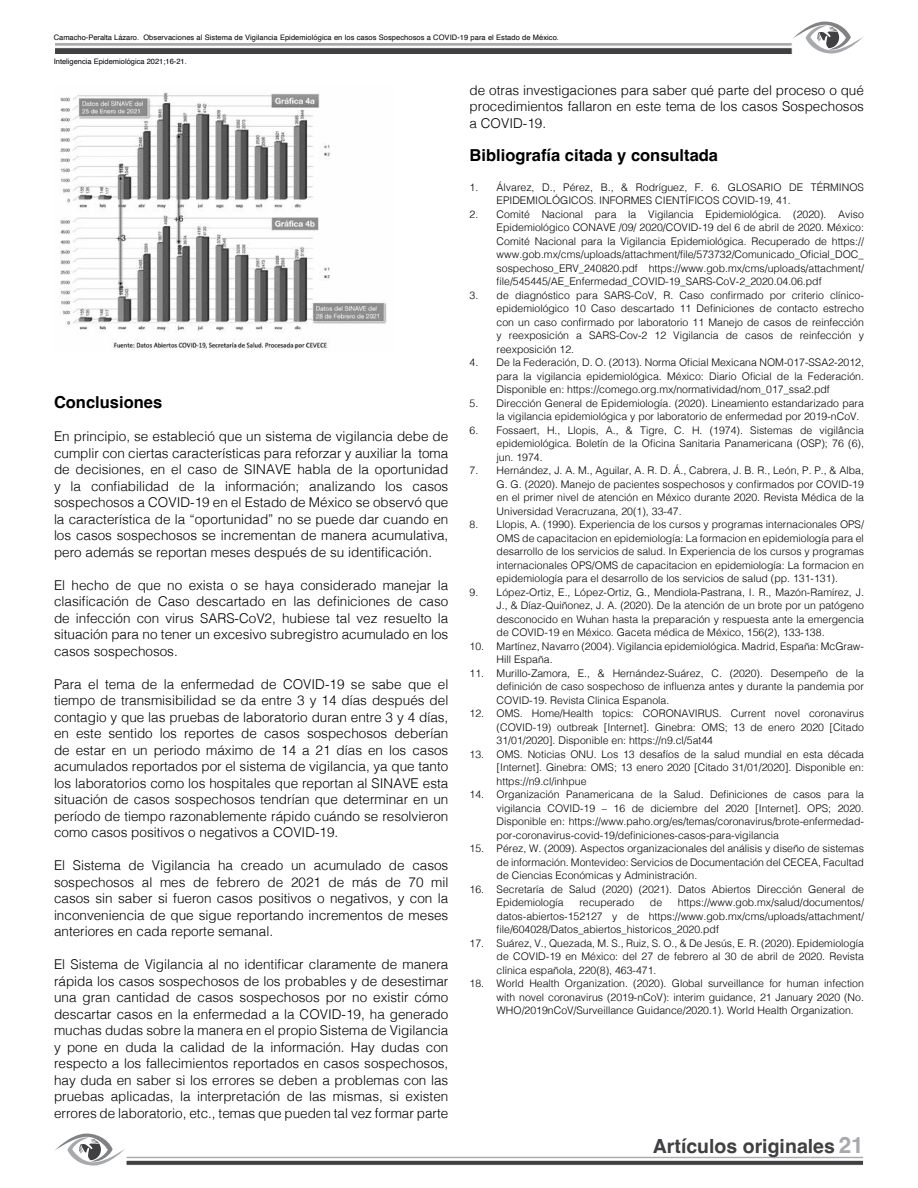
<style>
.page{position:relative;width:918px;height:1188px;background:#fff}
.page>*{position:absolute;margin:0;border:0;box-sizing:border-box;transform-origin:0 0}
.t1{font:700 22.5px "Helvetica";color:#a7a9ac}
.t2{font:700 19.5px "Helvetica";color:#404042}
.t3{font:700 16.5px "Helvetica";color:#000}
.t4{font:300 13.5px/16.5px "Helvetica";color:#000;text-align:justify}
.t5{font:300 10.5px/13.5px "Helvetica";color:#000;text-align:justify}
.t6{font:7.5px "Helvetica";letter-spacing:.01em;color:#000}
</style>
<div class="page">
<div style="left:126px;top:1156px;width:738px;height:3px;background:#a7a9ac;border:1px solid #fff"></div>
<svg style="left:126px;top:1160px;width:738px;height:5px;background:#646466"></svg>
<svg style="left:54px;top:1133px;width:71px;height:33px"></svg>
<img style="left:60px;top:92px;width:327px;height:258px">
<svg style="left:55px;top:43px;width:737px;height:3px;background:#b2b4b6"></svg>
<div style="left:54px;top:47px;width:738px;height:8px;background:#404042;border:1px solid #fff"></div>
<svg style="left:792px;top:21px;width:72px;height:33px"></svg>
<p class="t6" style="left:54px;top:32px;width:507px">Camacho-Peralta Lázaro. Observaciones al Sistema de Vigilancia Epidemiológica en los casos Sospechosos a COVID-19 para el Estado de México.</p>
<p class="t6" style="left:54px;top:56px;width:134px">Inteligencia Epidemiológica 2021;16-21.</p>
<h3 class="t3" style="left:54px;top:392px;width:110px">Conclusiones</h3>
<p class="t4" style="left:54px;top:427px;width:396px">En principio, se estableció que un sistema de vigilancia debe de cumplir con ciertas características para reforzar y auxiliar la toma de decisiones, en el caso de SINAVE habla de la oportunidad y la confiabilidad de la información; analizando los casos sospechosos a COVID-19 en el Estado de México se observó que la característica de la “oportunidad” no se puede dar cuando en los casos sospechosos se incrementan de manera acumulativa, pero además se reportan meses después de su identificación.</p>
<p class="t4" style="left:54px;top:576px;width:396px">El hecho de que no exista o se haya considerado manejar la clasificación de Caso descartado en las definiciones de caso de infección con virus SARS-CoV2, hubiese tal vez resuelto la situación para no tener un excesivo subregistro acumulado en los casos sospechosos.</p>
<p class="t4" style="left:54px;top:675px;width:396px">Para el tema de la enfermedad de COVID-19 se sabe que el tiempo de transmisibilidad se da entre 3 y 14 días después del contagio y que las pruebas de laboratorio duran entre 3 y 4 días, en este sentido los reportes de casos sospechosos deberían de estar en un periodo máximo de 14 a 21 días en los casos acumulados reportados por el sistema de vigilancia, ya que tanto los laboratorios como los hospitales que reportan al SINAVE esta situación de casos sospechosos tendrían que determinar en un período de tiempo razonablemente rápido cuándo se resolvieron como casos positivos o negativos a COVID-19.</p>
<p class="t4" style="left:54px;top:856px;width:396px">El Sistema de Vigilancia ha creado un acumulado de casos sospechosos al mes de febrero de 2021 de más de 70 mil casos sin saber si fueron casos positivos o negativos, y con la inconveniencia de que sigue reportando incrementos de meses anteriores en cada reporte semanal.</p>
<p class="t4" style="left:54px;top:955px;width:396px">El Sistema de Vigilancia al no identificar claramente de manera rápida los casos sospechosos de los probables y de desestimar una gran cantidad de casos sospechosos por no existir cómo descartar casos en la enfermedad a la COVID-19, ha generado muchas dudas sobre la manera en el propio Sistema de Vigilancia y pone en duda la calidad de la información. Hay dudas con respecto a los fallecimientos reportados en casos sospechosos, hay duda en saber si los errores se deben a problemas con las pruebas aplicadas, la interpretación de las mismas, si existen errores de laboratorio, etc., temas que pueden tal vez formar parte</p>
<p class="t4" style="left:470px;top:81px;width:396px">de otras investigaciones para saber qué parte del proceso o qué procedimientos fallaron en este tema de los casos Sospechosos a COVID-19.</p>
<h3 class="t3" style="left:470px;top:145px;width:250px">Bibliografía citada y consultada</h3>
<p class="t5" style="left:497px;top:180px;width:369px;text-indent:-27px">1. Álvarez, D., Pérez, B., &amp; Rodríguez, F. 6. GLOSARIO DE TÉRMINOS<br>EPIDEMIOLÓGICOS. INFORMES CIENTÍFICOS COVID-19, 41.</p>
<p class="t5" style="left:497px;top:207px;width:369px;text-indent:-27px">2. Comité Nacional para la Vigilancia Epidemiológica. (2020). Aviso Epidemiológico CONAVE /09/ 2020/COVID-19 del 6 de abril de 2020. México:<br>Comité Nacional para la Vigilancia Epidemiológica. Recuperado de https:// www.gob.mx/cms/uploads/attachment/file/573732/Comunicado_Oficial_DOC_ sospechoso_ERV_240820.pdf https://www.gob.mx/cms/uploads/attachment/ file/545445/AE_Enfermedad_COVID-19_SARS-CoV-2_2020.04.06.pdf</p>
<p class="t5" style="left:497px;top:288px;width:369px;text-indent:-27px">3. de diagnóstico para SARS-CoV, R. Caso confirmado por criterio clínico&shy;epidemiológico 10 Caso descartado 11 Definiciones de contacto estrecho con un caso confirmado por laboratorio 11 Manejo de casos de reinfección y reexposición a SARS-Cov-2 12 Vigilancia de casos de reinfección y reexposición 12.</p>
<p class="t5" style="left:497px;top:355px;width:369px;text-indent:-27px">4. De la Federación, D. O. (2013). Norma Oficial Mexicana NOM-017-SSA2-2012, para la vigilancia epidemiológica. México: Diario Oficial de la Federación.<br>Disponible en: https://comego.org.mx/normatividad/nom_017_ssa2.pdf</p>
<p class="t5" style="left:497px;top:396px;width:369px;text-indent:-27px">5. Dirección General de Epidemiología. (2020). Lineamiento estandarizado para la vigilancia epidemiológica y por laboratorio de enfermedad por 2019-nCoV.</p>
<p class="t5" style="left:497px;top:423px;width:369px;text-indent:-27px">6. Fossaert, H., Llopis, A., &amp; Tigre, C. H. (1974). Sistemas de vigilância epidemiológica. Boletín de la Oficina Sanitaria Panamericana (OSP); 76 (6), jun. 1974.</p>
<p class="t5" style="left:497px;top:463px;width:369px;text-indent:-27px">7. Hernández, J. A. M., Aguilar, A. R. D. Á., Cabrera, J. B. R., León, P. P., &amp; Alba, G. G. (2020). Manejo de pacientes sospechosos y confirmados por COVID-19 en el primer nivel de atención en México durante 2020. Revista Médica de la Universidad Veracruzana, 20(1), 33-47.</p>
<p class="t5" style="left:497px;top:517px;width:369px;text-indent:-27px">8. Llopis, A. (1990). Experiencia de los cursos y programas internacionales OPS/ OMS de capacitacion en epidemiología: La formacion en epidemiología para el desarrollo de los servicios de salud. In Experiencia de los cursos y programas internacionales OPS/OMS de capacitacion en epidemiología: La formacion en epidemiología para el desarrollo de los servicios de salud (pp. 131-131).</p>
<p class="t5" style="left:497px;top:585px;width:369px;text-indent:-27px">9. López-Ortiz, E., López-Ortiz, G., Mendiola-Pastrana, I. R., Mazón-Ramírez, J.<br>J., &amp; Díaz-Quiñonez, J. A. (2020). De la atención de un brote por un patógeno desconocido en Wuhan hasta la preparación y respuesta ante la emergencia de COVID-19 en México. Gaceta médica de México, 156(2), 133-138.</p>
<p class="t5" style="left:497px;top:639px;width:369px;text-indent:-27px">10. Martínez, Navarro (2004). Vigilancia epidemiológica. Madrid, España: McGraw-<br>Hill España.</p>
<p class="t5" style="left:497px;top:666px;width:369px;text-indent:-27px">11. Murillo-Zamora, E., &amp; Hernández-Suárez, C. (2020). Desempeño de la definición de caso sospechoso de influenza antes y durante la pandemia por COVID-19. Revista Clinica Espanola.</p>
<p class="t5" style="left:497px;top:706px;width:369px;text-indent:-27px">12. OMS. Home/Health topics: CORONAVIRUS. Current novel coronavirus (COVID-19) outbreak [Internet]. Ginebra: OMS; 13 de enero 2020 [Citado 31/01/2020]. Disponible en: https://n9.cl/5at44</p>
<p class="t5" style="left:497px;top:747px;width:369px;text-indent:-27px">13. OMS. Noticias ONU. Los 13 desafíos de la salud mundial en esta década [Internet]. Ginebra: OMS; 13 enero 2020 [Citado 31/01/2020]. Disponible en: https://n9.cl/inhpue</p>
<p class="t5" style="left:497px;top:787px;width:369px;text-indent:-27px">14. Organización Panamericana de la Salud. Definiciones de casos para la vigilancia COVID-19 – 16 de diciembre del 2020 [Internet]. OPS; 2020.<br>Disponible en: https://www.paho.org/es/temas/coronavirus/brote-enfermedad&shy;por-coronavirus-covid-19/definiciones-casos-para-vigilancia</p>
<p class="t5" style="left:497px;top:841px;width:369px;text-indent:-27px">15. Pérez, W. (2009). Aspectos organizacionales del análisis y diseño de sistemas de información. Montevideo: Servicios de Documentación del CECEA, Facultad de Ciencias Económicas y Administración.</p>
<p class="t5" style="left:497px;top:882px;width:369px;text-indent:-27px">16. Secretaría de Salud (2020) (2021). Datos Abiertos Dirección General de<br>Epidemiología</p>
<p class="t5" style="left:497px;top:895px;width:369px;text-indent:181px">https://www.gob.mx/salud/documentos/ datos-abiertos-152127 y de https://www.gob.mx/cms/uploads/attachment/ file/604028/Datos_abiertos_historicos_2020.pdf</p>
<p class="t5" style="left:497px;top:936px;width:369px;text-indent:-27px">17. Suárez, V., Quezada, M. S., Ruiz, S. O., &amp; De Jesús, E. R. (2020). Epidemiología de COVID-19 en México: del 27 de febrero al 30 de abril de 2020. Revista clínica española, 220(8), 463-471.</p>
<p class="t5" style="left:497px;top:976px;width:369px;text-indent:-27px">18. World Health Organization. (2020). Global surveillance for human infection with novel coronavirus (2019-nCoV): interim guidance, 21 January 2020 (No.<br>WHO/2019nCoV/Surveillance Guidance/2020.1). World Health Organization.</p>
<p class="t5" style="left:579px;top:895px;width:56px">recuperado</p>
<p class="t5" style="left:650px;top:895px;width:14px">de</p>
<h1 class="t1" style="left:839px;top:1131px;width:27px">21</h1>
<h2 class="t2" style="left:653px;top:1134px;width:184px">Artículos originales</h2>
</div>
